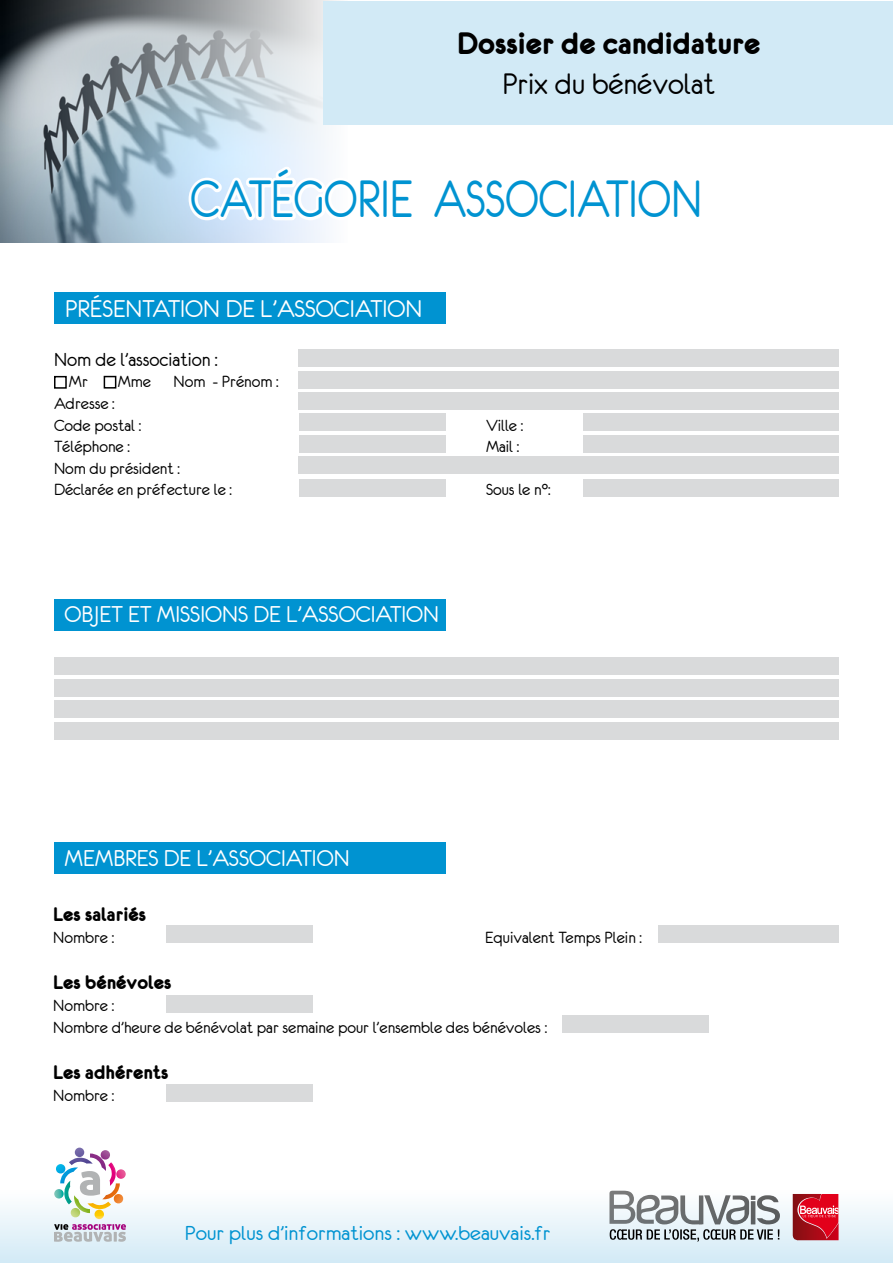
<style>
.page{position:relative;width:893px;height:1263px;background:#fff}
.page>*{position:absolute;margin:0;border:0;box-sizing:border-box;transform-origin:0 0}
.t1{font:58.5px "Eurofurenceregular";color:#0093d1;scale:.85 1}
.t2{font:33px "Eurofurencebold";color:#000}
.t3{font:33px "Eurofurenceregular";color:#000}
.t4{font:27px "Eurofurenceregular";color:#fff}
.t5{font:25.5px "Eurofurenceregular";color:#fff}
.t6{font:22.5px "Eurofurenceregular";color:#0093d1;scale:1.05 1}
.t7{font:21px "Eurofurencebold";color:#000}
.t8{font:21px "Eurofurenceregular";color:#000}
.t9{font:18px/21.6px "Eurofurenceregular";color:#000}
</style>
<div class="page">
<div style="left:0;top:1191px;width:893px;height:72px;background:linear-gradient(to bottom,#fefefe,#d3eaf6)"></div>
<svg style="left:793px;top:1194px;width:46px;height:46px;background:#c72434"></svg>
<svg style="left:609px;top:1191px;width:171px;height:51px"></svg>
<hr style="left:699px;top:1195px;width:4px;height:29px;background:#676a6b">
<img style="left:54px;top:1147px;width:72px;height:95px">
<img style="left:0;top:0;width:348px;height:242px">
<div style="left:323px;top:1px;width:570px;height:123px;background:#d2eaf6"></div>
<svg style="left:185px;top:162px;width:163px;height:81px"></svg>
<div style="left:54px;top:292px;width:392px;height:32px;background:#0093d1"></div>
<div style="left:299px;top:349px;width:540px;height:17px;background:#d9dadb"></div>
<div style="left:299px;top:371px;width:540px;height:17px;background:#d9dadb"></div>
<div style="left:54px;top:376px;width:13px;height:13px;border:2px solid #000"></div>
<div style="left:104px;top:376px;width:12px;height:13px;border:2px solid #000"></div>
<div style="left:299px;top:393px;width:540px;height:17px;background:#d9dadb"></div>
<div style="left:583px;top:414px;width:256px;height:17px;background:#d9dadb"></div>
<div style="left:583px;top:435px;width:256px;height:17px;background:#d9dadb"></div>
<div style="left:299px;top:457px;width:540px;height:17px;background:#d9dadb"></div>
<div style="left:583px;top:479px;width:256px;height:17px;background:#d9dadb"></div>
<div style="left:299px;top:479px;width:147px;height:17px;background:#d9dadb"></div>
<div style="left:54px;top:599px;width:392px;height:32px;background:#0093d1"></div>
<div style="left:299px;top:414px;width:147px;height:17px;background:#d9dadb"></div>
<div style="left:299px;top:435px;width:147px;height:17px;background:#d9dadb"></div>
<div style="left:54px;top:657px;width:785px;height:17px;background:#d9dadb"></div>
<div style="left:54px;top:679px;width:785px;height:17px;background:#d9dadb"></div>
<div style="left:54px;top:701px;width:785px;height:17px;background:#d9dadb"></div>
<div style="left:54px;top:723px;width:785px;height:17px;background:#d9dadb"></div>
<div style="left:658px;top:926px;width:181px;height:17px;background:#d9dadb"></div>
<div style="left:166px;top:926px;width:146px;height:17px;background:#d9dadb"></div>
<div style="left:166px;top:995px;width:147px;height:17px;background:#d9dadb"></div>
<div style="left:166px;top:1084px;width:147px;height:17px;background:#d9dadb"></div>
<div style="left:562px;top:1015px;width:147px;height:17px;background:#d9dadb"></div>
<div style="left:54px;top:842px;width:392px;height:32px;background:#0093d1"></div>
<h2 class="t2" style="left:457px;top:27px;width:305px">Dossier de candidature</h2>
<h2 class="t3" style="left:502px;top:67px;width:214px">Prix du bénévolat</h2>
<h1 class="t1" style="left:191px;top:170px;width:604px">CATÉGORIE ASSOCIATION</h1>
<h3 class="t4" style="left:65px;top:295px;width:359px">PRÉSENTATION DE L’ASSOCIATION</h3>
<p class="t8" style="left:54px;top:349px;width:165px">Nom de l’association :</p>
<p class="t9" style="left:69px;top:371px;width:20px">Mr</p>
<p class="t9" style="left:118px;top:371px;width:162px">Mme Nom - Prénom :</p>
<p class="t9" style="left:54px;top:393px;width:89px">Adresse :<br>Code postal :</p>
<p class="t9" style="left:486px;top:414px;width:39px">Ville :</p>
<p class="t9" style="left:54px;top:436px;width:77px">Téléphone :</p>
<p class="t9" style="left:486px;top:436px;width:35px">Mail :</p>
<p class="t9" style="left:54px;top:457px;width:180px">Nom du président :<br>Déclarée en préfecture le :</p>
<p class="t9" style="left:486px;top:479px;width:66px">Sous le n°:</p>
<h3 class="t5" style="left:65px;top:602px;width:105px">Objet et missions</h3>
<h3 class="t5" style="left:254px;top:602px;width:62px">de l’association</h3>
<h3 class="t5" style="left:65px;top:845px;width:162px">MEMBRES de l’association</h3>
<p class="t7" style="left:53px;top:904px;width:94px">Les salariés</p>
<p class="t9" style="left:53px;top:926px;width:63px">Nombre :</p>
<p class="t9" style="left:485px;top:926px;width:158px">Equivalent Temps Plein :</p>
<p class="t7" style="left:53px;top:972px;width:120px">Les bénévoles</p>
<p class="t9" style="left:53px;top:994px;width:495px">Nombre :<br>Nombre d’heure de bénévolat par semaine pour l’ensemble des bénévoles :</p>
<p class="t7" style="left:53px;top:1062px;width:117px">Les adhérents</p>
<p class="t9" style="left:53px;top:1084px;width:63px">Nombre :</p>
<p class="t6" style="left:185px;top:1221px;width:350px">Pour plus d’informations : www.beauvais.fr</p>
</div>
